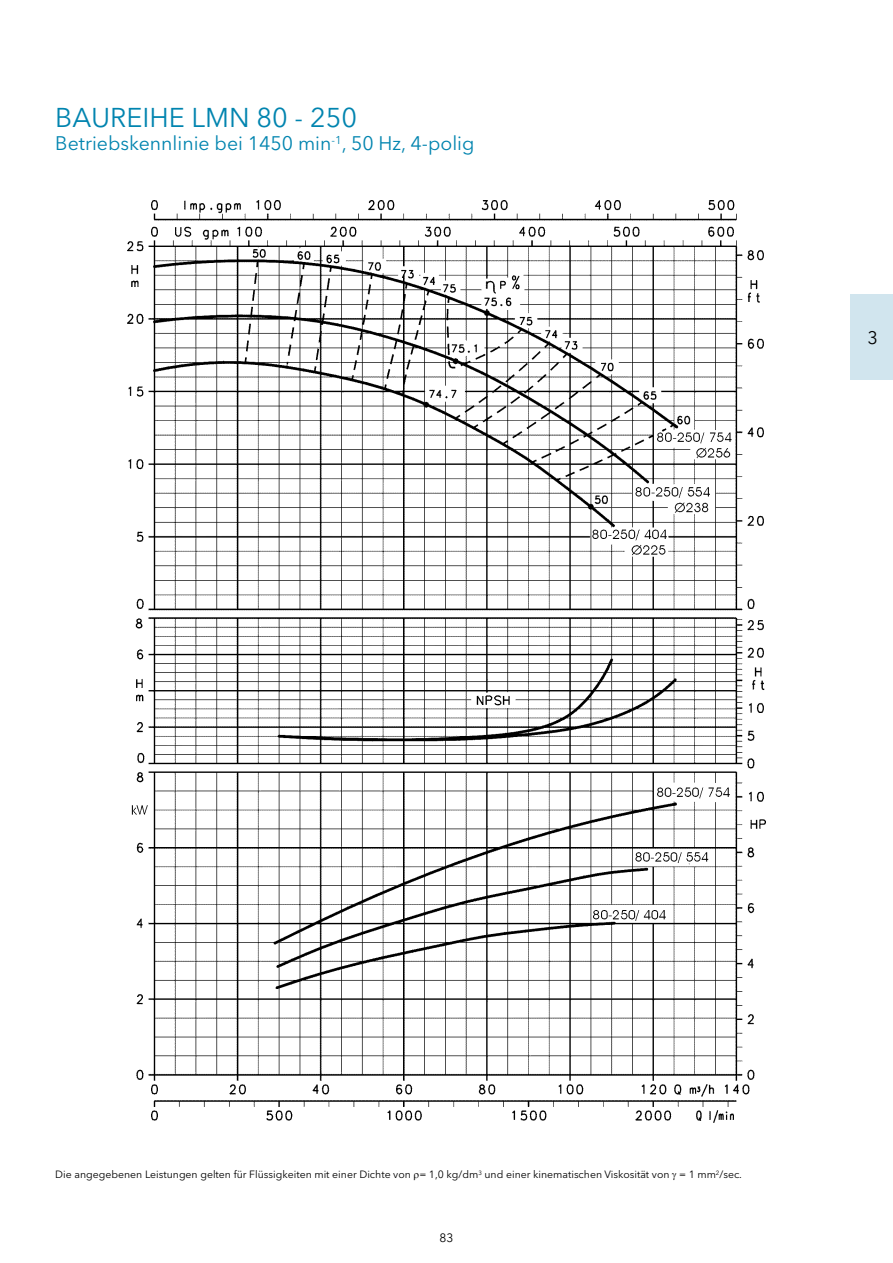
<style>
.page{position:relative;width:893px;height:1263px;background:#fff}
.page>*{position:absolute;margin:0;border:0;box-sizing:border-box;transform-origin:0 0}
.t1{font:27px "Avenir Next LT Pro";color:#0084af}
.t2{font:19.5px "Avenir Next LT Pro";color:#0084af}
.t3{font:18px "Avenir Next LT Pro";color:#000}
.t4{font:12px "Avenir Next LT Pro";color:#000}
.t5{font:10.5px "Avenir Next LT Pro";color:#000}
</style>
<div class="page">
<div style="left:850px;top:295px;width:43px;height:85px;background:#d1e5ee"></div>
<img style="left:128px;top:201px;width:637px;height:922px">
<h1 class="t1" style="left:55px;top:101px;width:303px">BAUREIHE LMN 80 - 250</h1>
<h2 class="t2" style="left:55px;top:132px;width:421px">Betriebskennlinie bei 1450 min<sup>-1</sup>, 50 Hz, 4-polig</h2>
<h3 class="t3" style="left:867px;top:327px;width:12px">3</h3>
<p class="t5" style="left:55px;top:1168px;width:688px">Die angegebenen Leistungen gelten für Flüssigkeiten mit einer Dichte von = 1,0 kg/dm<sup>3</sup> und einer kinematischen Viskosität von = 1 mm<sup>2</sup>/sec.</p>
<p class="t4" style="left:440px;top:1231px;width:15px">83</p>
</div>
